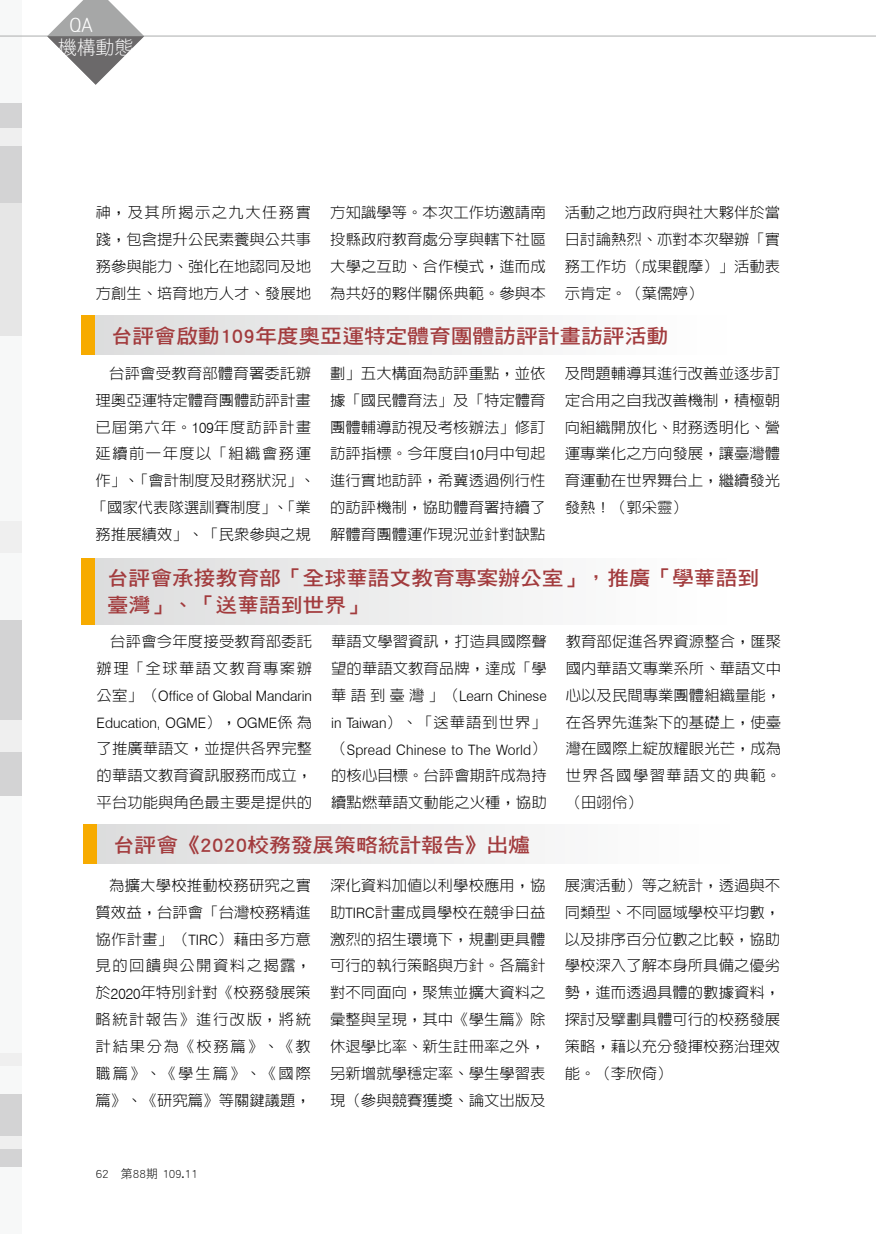
<style>
.page{position:relative;width:876px;height:1234px;background:#fff}
.page>*{position:absolute;margin:0;border:0;box-sizing:border-box;transform-origin:0 0}
.t1{font:19.95px/26.8px "DF Hei Std W7";letter-spacing:-.01em;color:#a23b3d;scale:1.1 1}
.t2{font:19.2px/21.3px "DF Li Hei Lt WIN BF";letter-spacing:-.01em;color:#fff;scale:1.25 1}
.t3{font:300 15px/26.8px "AR Hei B5 HK";color:#000;text-align:justify}
.t4{font:300 14.4px/26.8px "Swiss 721 BT";color:#000}
.t5{font:12px "DF Hei Std W3";color:#000}
.s1{font-family:"Swiss 721 BT"}
.s2{font-family:"AR Hei B5 HK";font-size:15px}
.s3{font-family:"Swiss 721 BT";font-size:14.4px}
</style>
<div class="page">
<div style="left:0;top:0;width:22px;height:137px;background:#f7f8f8"></div>
<div style="left:0;top:736px;width:22px;height:263px;background:#f7f8f8"></div>
<div style="left:0;top:1142px;width:22px;height:91px;background:#f7f8f8"></div>
<div style="left:0;top:324px;width:22px;height:324px;background:#f7f8f8"></div>
<div style="left:0;top:971px;width:22px;height:134px;background:#f7f8f8"></div>
<div style="left:0;top:137px;width:22px;height:199px;background:#e6e6e6"></div>
<div style="left:0;top:103px;width:22px;height:100px;background:#d3d3d4"></div>
<div style="left:0;top:620px;width:22px;height:175px;background:#d3d3d4"></div>
<div style="left:0;top:1094px;width:22px;height:72px;background:#d3d3d4"></div>
<div style="left:0;top:128px;width:22px;height:18px;background:#efefef"></div>
<div style="left:0;top:720px;width:22px;height:31px;background:#efefef"></div>
<div style="left:0;top:1135px;width:22px;height:13px;background:#efefef"></div>
<div style="left:0;top:521px;width:22px;height:31px;background:#efefef"></div>
<div style="left:0;top:1053px;width:22px;height:13px;background:#efefef"></div>
<hr style="left:0;top:35px;width:876px;height:2px;background:#b5b6b6">
<svg style="left:47px;top:0;width:97px;height:85px"></svg>
<div style="left:81px;top:558px;width:76px;height:66px;background:#f7ab00"></div>
<div style="left:96px;top:558px;width:678px;height:66px;background:linear-gradient(to right,#ddddde,#fff)"></div>
<div style="left:83px;top:824px;width:76px;height:39px;background:#f7ab00"></div>
<div style="left:98px;top:824px;width:678px;height:39px;background:linear-gradient(to right,#ddddde,#fff)"></div>
<div style="left:81px;top:316px;width:76px;height:39px;background:#f7ab00"></div>
<div style="left:96px;top:316px;width:678px;height:39px;background:linear-gradient(to right,#ddddde,#fff)"></div>
<p class="t2" style="left:58px;top:15px;width:62px;text-indent:12px">QA<br>機構動態</p>
<p class="t3" style="left:96px;top:199px;width:217px">神，及其所揭示之九大任務實踐，包含提升公民素養與公共事務參與能力、強化在地認同及地方創生、培育地方人才、發展地</p>
<p class="t3" style="left:330px;top:199px;width:217px">方知識學等。本次工作坊邀請南投縣政府教育處分享與轄下社區大學之互助、合作模式，進而成為共好的夥伴關係典範。參與本</p>
<p class="t3" style="left:565px;top:199px;width:217px">活動之地方政府與社大夥伴於當日討論熱烈、亦對本次舉辦「實務工作坊（成果觀摩）」活動表示肯定。（葉儒婷）</p>
<h1 class="t1" style="left:111px;top:322px;width:508px">台評會啟動109年度奧亞運特定體育團體訪評計畫訪評活動</h1>
<p class="t3" style="left:92px;top:359px;width:225px;text-align:left;text-indent:17px">台評會受教育部體育署委託辦理奧亞運特定體育團體訪評計畫已屆第六年。<span class="s1">109</span>年度訪評計畫延續前一年度以「組織會務運作」、「會計制度及財務狀況」、「國家代表隊選訓賽制度」、「業務推展績效」、「民眾參與之規</p>
<p class="t3" style="left:330px;top:359px;width:217px">劃」五大構面為訪評重點，並依據「國民體育法」及「特定體育團體輔導訪視及考核辦法」修訂訪評指標。今年度自<span class="s1">10</span>月中旬起進行實地訪評，希冀透過例行性的訪評機制，協助體育署持續了解體育團體運作現況並針對缺點</p>
<p class="t3" style="left:565px;top:359px;width:217px">及問題輔導其進行改善並逐步訂定合用之自我改善機制，積極朝向組織開放化、財務透明化、營運專業化之方向發展，讓臺灣體育運動在世界舞台上，繼續發光發熱！（郭采靈）</p>
<h1 class="t1" style="left:107px;top:564px;width:595px">台評會承接教育部「全球華語文教育專案辦公室」，推廣「學華語到臺灣」、「送華語到世界」</h1>
<p class="t3" style="left:97px;top:627px;width:217px;text-align:right">台評會今年度接受教育部委託辦理「全球華語文教育專案辦</p>
<p class="t4" style="left:97px;top:682px;width:217px"><span class="s2">公室」（</span>Office of Global Mandarin<br>Education, OGME<span class="s2">），</span>OGME<span class="s2">係為</span></p>
<p class="t3" style="left:97px;top:735px;width:217px">了推廣華語文，並提供各界完整的華語文教育資訊服務而成立，平台功能與角色最主要是提供的</p>
<p class="t3" style="left:331px;top:627px;width:217px">華語文學習資訊，打造具國際聲望的華語文教育品牌，達成「學</p>
<p class="t4" style="left:331px;top:682px;width:217px"><span class="s2">華語到臺灣」（</span>Learn Chinese</p>
<p class="t3" style="left:331px;top:708px;width:217px"><span class="s3">in Taiwan</span>）、「送華語到世界」</p>
<p class="t4" style="left:331px;top:735px;width:217px"><span class="s2">（</span>Spread Chinese to The World<span class="s2">）</span></p>
<p class="t3" style="left:331px;top:762px;width:217px">的核心目標。台評會期許成為持續點燃華語文動能之火種，協助</p>
<h1 class="t1" style="left:113px;top:830px;width:381px">台評會《2020校務發展策略統計報告》出爐</h1>
<p class="t3" style="left:566px;top:627px;width:217px">教育部促進各界資源整合，匯聚國內華語文專業系所、華語文中心以及民間專業團體組織量能，在各界先進紮下的基礎上，使臺灣在國際上綻放耀眼光芒，成為世界各國學習華語文的典範。（田翊伶）</p>
<p class="t3" style="left:96px;top:871px;width:217px;text-indent:14px">為擴大學校推動校務研究之實質效益，台評會「台灣校務精進協作計畫」（<span class="s3">TIRC</span>）藉由多方意見的回饋與公開資料之揭露，於<span class="s1">2020</span>年特別針對《校務發展策略統計報告》進行改版，將統計結果分為《校務篇》、《教職篇》、《學生篇》、《國際篇》、《研究篇》等關鍵議題，</p>
<p class="t3" style="left:330px;top:871px;width:217px">深化資料加值以利學校應用，協助<span class="s3">TIRC</span>計畫成員學校在競爭日益激烈的招生環境下，規劃更具體可行的執行策略與方針。各篇針對不同面向，聚焦並擴大資料之彙整與呈現，其中《學生篇》除休退學比率、新生註冊率之外，另新增就學穩定率、學生學習表現（參與競賽獲獎、論文出版及</p>
<p class="t3" style="left:565px;top:871px;width:217px">展演活動）等之統計，透過與不同類型、不同區域學校平均數，以及排序百分位數之比較，協助學校深入了解本身所具備之優劣勢，進而透過具體的數據資料，探討及擘劃具體可行的校務發展策略，藉以充分發揮校務治理效能。（李欣倚）</p>
<p class="t5" style="left:96px;top:1167px;width:103px">62 第88期 109.11</p>
</div>
